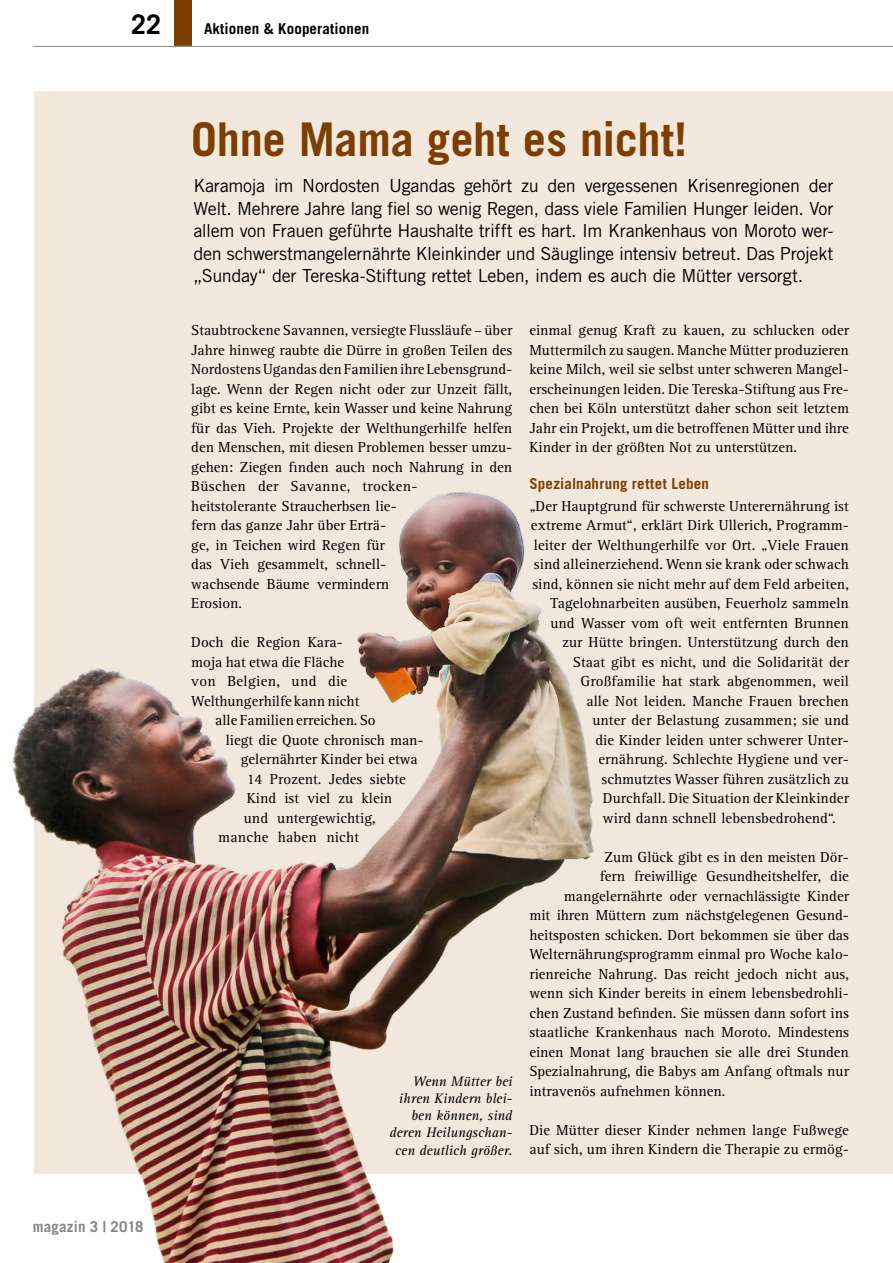
<style>
.page{position:relative;width:893px;height:1263px;background:#fff}
.page>*{position:absolute;margin:0;border:0;box-sizing:border-box;transform-origin:0 0}
.t1{font:700 46.5px "Trade Gothic LT";letter-spacing:-.005em;color:#7d3e00}
.t2{font:700 27px "Trade Gothic LT";color:#000}
.t3{font:18px/22.5px "Trade Gothic LT";letter-spacing:-.015em;color:#000;text-align:justify}
.t4{font:15px/19.5px "Rotis Serif";color:#000}
.t5{font:700 15px "Trade Gothic LT";letter-spacing:.015em;color:#7d3e00}
.t6{font:700 15px "Trade Gothic LT";letter-spacing:.01em;color:#000}
.t7{font:15px "Rotis Serif";letter-spacing:.02em;color:#000}
.t8{font:700 15px "Trade Gothic LT";letter-spacing:.01em;color:#878686}
.t9{font:italic 14.25px/17.2px "Rotis Serif";color:#000;text-align:right}
</style>
<div class="page">
<div style="left:34px;top:91px;width:859px;height:1083px;background:#f3e8de"></div>
<div style="left:174px;top:0;width:17px;height:46px;background:#7d3e00"></div>
<hr style="left:33px;top:46px;width:860px;height:1px;background:#878686">
<img style="left:12px;top:492px;width:582px;height:771px">
<h2 class="t2" style="left:131px;top:8px;width:32px">22</h2>
<p class="t6" style="left:204px;top:19px;width:167px">Aktionen &amp; Kooperationen</p>
<p class="t8" style="left:33px;top:1217px;width:112px">magazin 3 | 2018</p>
<h1 class="t1" style="left:191px;top:110px;width:497px">Ohne Mama geht es nicht!</h1>
<p class="t3" style="left:193px;top:175px;width:642px">Karamoja im Nordosten Ugandas gehört zu den vergessenen Krisenregionen der Welt. Mehrere Jahre lang fiel so wenig Regen, dass viele Familien Hunger leiden. Vor allem von Frauen geführte Haushalte trifft es hart. Im Krankenhaus von Moroto wer&shy;den schwerstmangelernährte Kleinkinder und Säuglinge intensiv betreut. Das Projekt „Sunday“ der Tereska-Stiftung rettet Leben, indem es auch die Mütter versorgt.</p>
<p class="t4" style="left:191px;top:321px;width:323px">Staubtrockene Savannen, versiegte Flussläufe – über Jahre hinweg raubte die Dürre in großen Teilen des Nordostens Ugandas den Familien ihre Lebensgrund&shy;lage. Wenn der Regen nicht oder zur Unzeit fällt, gibt es keine Ernte, kein Wasser und keine Nahrung für das Vieh. Projekte der Welthungerhilfe helfen den Menschen, mit diesen Problemen besser umzu&shy;gehen: Ziegen finden auch noch Nahrung in den Büschen der Savanne, trocken-<br>heitstolerante Straucherbsen lie-<br>fern das ganze Jahr über Erträ-<br>ge, in Teichen wird Regen für<br>das Vieh gesammelt, schnell-<br>wachsende Bäume vermindern<br>Erosion.</p>
<p class="t4" style="left:191px;top:633px;width:153px">Doch die Region Kara-</p>
<p class="t4" style="left:191px;top:652px;width:155px">moja hat etwa die Fläche</p>
<p class="t7" style="left:191px;top:673px;width:158px">von Belgien, und die</p>
<p class="t4" style="left:191px;top:691px;width:170px">Welthungerhilfe kann nicht</p>
<p class="t4" style="left:215px;top:711px;width:162px">alle Familien erreichen. So</p>
<p class="t4" style="left:226px;top:730px;width:199px">liegt die Quote chronisch man-</p>
<p class="t4" style="left:241px;top:750px;width:179px">gelernährter Kinder bei etwa</p>
<p class="t4" style="left:247px;top:769px;width:160px">14 Prozent. Jedes siebte</p>
<p class="t4" style="left:247px;top:789px;width:147px">Kind ist viel zu klein</p>
<p class="t4" style="left:244px;top:808px;width:134px">und untergewichtig,</p>
<p class="t4" style="left:218px;top:828px;width:142px">manche haben nicht</p>
<p class="t4" style="left:529px;top:321px;width:321px;text-align:justify">einmal genug Kraft zu kauen, zu schlucken oder Muttermilch zu saugen. Manche Mütter produzieren keine Milch, weil sie selbst unter schweren Mangel&shy;erscheinungen leiden. Die Tereska-Stiftung aus Fre&shy;chen bei Köln unterstützt daher schon seit letztem Jahr ein Projekt, um die betroffenen Mütter und ihre Kinder in der größten Not zu unterstützen.</p>
<p class="t5" style="left:529px;top:474px;width:181px">Spezialnahrung rettet Leben</p>
<p class="t4" style="left:529px;top:496px;width:321px">„Der Hauptgrund für schwerste Unterernährung ist</p>
<p class="t4" style="left:531px;top:516px;width:320px">extreme Armut“, erklärt Dirk Ullerich, Programm-</p>
<p class="t4" style="left:534px;top:535px;width:317px">leiter der Welthungerhilfe vor Ort. „Viele Frauen</p>
<p class="t4" style="left:534px;top:555px;width:316px">sind alleinerziehend. Wenn sie krank oder schwach</p>
<p class="t4" style="left:532px;top:574px;width:318px">sind, können sie nicht mehr auf dem Feld arbeiten,</p>
<p class="t4" style="left:550px;top:594px;width:300px">Tagelohnarbeiten ausüben, Feuerholz sammeln</p>
<p class="t4" style="left:550px;top:613px;width:300px">und Wasser vom oft weit entfernten Brunnen</p>
<p class="t4" style="left:562px;top:633px;width:288px">zur Hütte bringen. Unterstützung durch den</p>
<p class="t4" style="left:573px;top:652px;width:277px">Staat gibt es nicht, und die Solidarität der</p>
<p class="t4" style="left:580px;top:672px;width:270px">Großfamilie hat stark abgenommen, weil</p>
<p class="t4" style="left:586px;top:691px;width:264px">alle Not leiden. Manche Frauen brechen</p>
<p class="t4" style="left:592px;top:711px;width:258px">unter der Belastung zusammen; sie und</p>
<p class="t4" style="left:595px;top:730px;width:255px">die Kinder leiden unter schwerer Unter-</p>
<p class="t4" style="left:598px;top:750px;width:252px">ernährung. Schlechte Hygiene und ver-</p>
<p class="t4" style="left:601px;top:769px;width:249px">schmutztes Wasser führen zusätzlich zu</p>
<p class="t4" style="left:603px;top:789px;width:248px">Durchfall. Die Situation der Kleinkinder</p>
<p class="t4" style="left:603px;top:808px;width:234px">wird dann schnell lebensbedrohend“.</p>
<p class="t4" style="left:604px;top:847px;width:246px">Zum Glück gibt es in den meisten Dör-</p>
<p class="t4" style="left:600px;top:867px;width:250px">fern freiwillige Gesundheitshelfer, die</p>
<p class="t4" style="left:564px;top:886px;width:287px">mangelernährte oder vernachlässigte Kinder</p>
<p class="t4" style="left:529px;top:906px;width:321px">mit ihren Müttern zum nächstgelegenen Gesund-</p>
<p class="t4" style="left:529px;top:925px;width:321px">heitsposten schicken. Dort bekommen sie über das</p>
<p class="t4" style="left:529px;top:945px;width:321px">Welternährungsprogramm einmal pro Woche kalo-</p>
<p class="t4" style="left:529px;top:964px;width:321px">rienreiche Nahrung. Das reicht jedoch nicht aus,</p>
<p class="t4" style="left:529px;top:984px;width:321px">wenn sich Kinder bereits in einem lebensbedrohli-</p>
<p class="t4" style="left:529px;top:1003px;width:321px">chen Zustand befinden. Sie müssen dann sofort ins</p>
<p class="t4" style="left:529px;top:1023px;width:321px">staatliche Krankenhaus nach Moroto. Mindestens</p>
<p class="t4" style="left:529px;top:1042px;width:321px">einen Monat lang brauchen sie alle drei Stunden</p>
<p class="t4" style="left:529px;top:1062px;width:321px">Spezialnahrung, die Babys am Anfang oftmals nur</p>
<p class="t4" style="left:529px;top:1081px;width:198px">intravenös aufnehmen können.</p>
<p class="t4" style="left:529px;top:1120px;width:321px">Die Mütter dieser Kinder nehmen lange Fußwege auf sich, um ihren Kindern die Therapie zu ermög-</p>
<p class="t9" style="left:389px;top:1073px;width:124px">Wenn Mütter bei ihren Kindern blei&shy;ben können, sind deren Heilungschan&shy;cen deutlich größer.</p>
</div>
